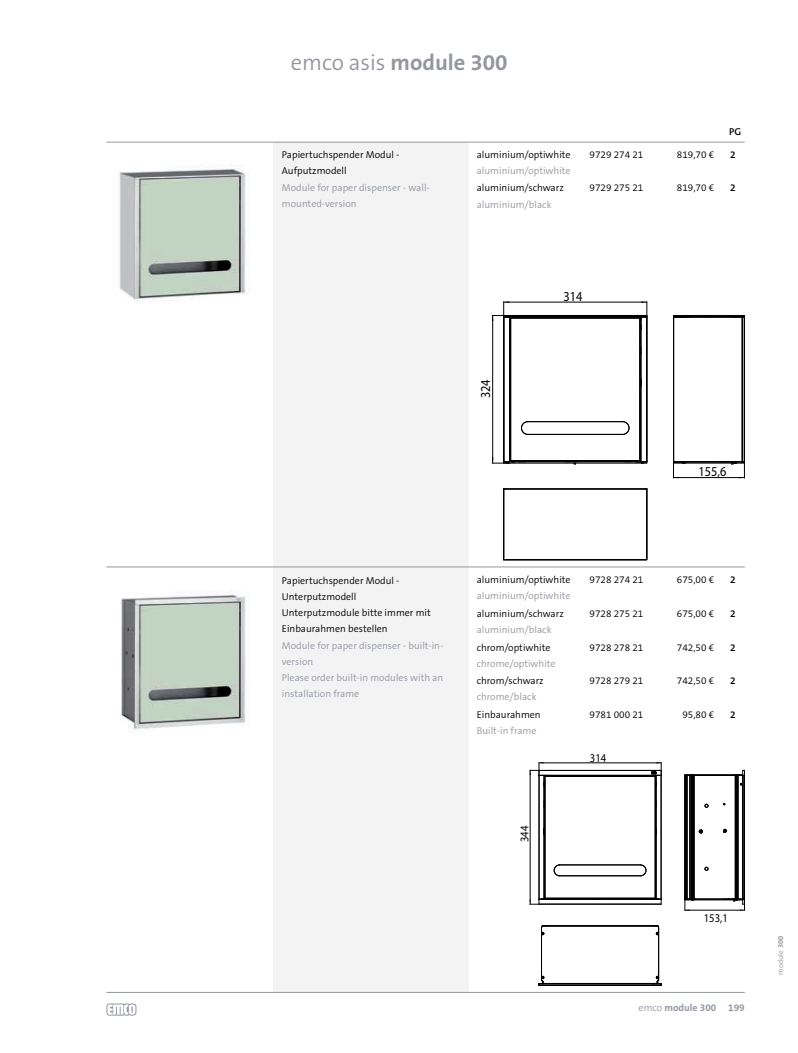
<style>
.page{position:relative;width:798px;height:1053px;background:#fff}
.page>*{position:absolute;margin:0;border:0;box-sizing:border-box;transform-origin:0 0}
.t1{font:700 22.5px "The Sans Os F";color:#94989e}
.t2{font:13.62px "Myriad Pro";color:#000;scale:.9 1}
.t3{font:11.88px "Myriad Pro";color:#000;scale:.9 1}
.t4{font:300 10px/16.2px "The Sans Os F";color:#000}
.t5{font:300 10px/16.2px "The Sans Os F";color:#94989e}
.t6{font:700 10px "The Sans Os F";color:#94989e}
.t7{font:600 10px "The Sans Os F";color:#000}
.t8{font:300 7.5px "The Sans Os F";color:#94989e}
.s1{font-weight:300}
.s2{font-weight:700}
</style>
<div class="page">
<svg style="left:106px;top:1003px;width:30px;height:12px"></svg>
<div style="left:273px;top:142px;width:195px;height:850px;background:#f3f3f4"></div>
<hr style="left:106px;top:142px;width:638px;height:1px;background:#94989e">
<img style="left:119px;top:165px;width:128px;height:137px">
<hr style="left:743px;top:317px;width:1px;height:144px;background:#000">
<hr style="left:684px;top:462px;width:49px;height:1px;background:#000">
<hr style="left:672px;top:317px;width:1px;height:144px;background:#000">
<hr style="left:673px;top:317px;width:1px;height:144px;background:#000">
<hr style="left:741px;top:317px;width:1px;height:144px;background:#000">
<hr style="left:686px;top:461px;width:33px;height:1px;background:#000">
<svg style="left:672px;top:315px;width:73px;height:3px"></svg>
<hr style="left:673px;top:477px;width:71px;height:1px;background:#000">
<svg style="left:673px;top:461px;width:13px;height:17px"></svg>
<svg style="left:719px;top:460px;width:26px;height:18px"></svg>
<svg style="left:491px;top:301px;width:156px;height:163px"></svg>
<hr style="left:646px;top:489px;width:1px;height:68px;background:#000">
<hr style="left:505px;top:488px;width:140px;height:1px;background:#000">
<svg style="left:503px;top:557px;width:144px;height:3px"></svg>
<hr style="left:503px;top:489px;width:1px;height:68px;background:#000">
<hr style="left:106px;top:566px;width:638px;height:1px;background:#94989e">
<img style="left:120px;top:591px;width:126px;height:139px">
<hr style="left:545px;top:983px;width:110px;height:1px;background:#000">
<hr style="left:543px;top:984px;width:108px;height:1px;background:#000">
<hr style="left:658px;top:927px;width:1px;height:53px;background:#000">
<hr style="left:541px;top:927px;width:1px;height:53px;background:#000">
<svg style="left:651px;top:975px;width:10px;height:11px"></svg>
<svg style="left:538px;top:975px;width:7px;height:10px"></svg>
<svg style="left:541px;top:925px;width:118px;height:10px"></svg>
<svg style="left:698px;top:829px;width:4px;height:4px"></svg>
<hr style="left:736px;top:804px;width:1px;height:95px;background:#000">
<hr style="left:737px;top:775px;width:1px;height:124px;background:#000">
<hr style="left:734px;top:775px;width:1px;height:124px;background:#000">
<hr style="left:735px;top:804px;width:1px;height:95px;background:#000">
<hr style="left:693px;top:775px;width:1px;height:124px;background:#000">
<hr style="left:742px;top:775px;width:1px;height:124px;background:#000">
<hr style="left:743px;top:775px;width:1px;height:124px;background:#000">
<hr style="left:692px;top:775px;width:1px;height:124px;background:#000">
<hr style="left:685px;top:775px;width:1px;height:124px;background:#000">
<hr style="left:686px;top:775px;width:1px;height:124px;background:#000">
<hr style="left:690px;top:775px;width:1px;height:124px;background:#000">
<hr style="left:691px;top:775px;width:1px;height:124px;background:#000">
<hr style="left:689px;top:775px;width:1px;height:124px;background:#000">
<hr style="left:684px;top:775px;width:1px;height:124px;background:#000">
<hr style="left:693px;top:775px;width:42px;height:1px;background:#000">
<hr style="left:693px;top:774px;width:42px;height:1px;background:#000">
<svg style="left:684px;top:774px;width:9px;height:8px"></svg>
<svg style="left:735px;top:769px;width:10px;height:36px"></svg>
<svg style="left:684px;top:892px;width:61px;height:18px"></svg>
<hr style="left:654px;top:776px;width:1px;height:122px;background:#000">
<hr style="left:559px;top:864px;width:81px;height:1px;background:#000">
<hr style="left:559px;top:875px;width:81px;height:1px;background:#000">
<hr style="left:545px;top:776px;width:110px;height:1px;background:#000">
<hr style="left:544px;top:776px;width:1px;height:122px;background:#000">
<svg style="left:639px;top:864px;width:7px;height:12px"></svg>
<svg style="left:553px;top:864px;width:7px;height:12px"></svg>
<hr style="left:655px;top:775px;width:1px;height:124px;background:#000">
<hr style="left:660px;top:775px;width:1px;height:124px;background:#000">
<hr style="left:543px;top:834px;width:1px;height:65px;background:#000">
<hr style="left:538px;top:775px;width:1px;height:124px;background:#000">
<hr style="left:538px;top:770px;width:123px;height:1px;background:#000">
<hr style="left:547px;top:775px;width:105px;height:1px;background:#000">
<hr style="left:538px;top:762px;width:123px;height:1px;background:#000">
<svg style="left:650px;top:762px;width:11px;height:73px"></svg>
<hr style="left:529px;top:770px;width:1px;height:134px;background:#000">
<svg style="left:529px;top:762px;width:19px;height:73px"></svg>
<svg style="left:529px;top:897px;width:132px;height:7px"></svg>
<hr style="left:106px;top:992px;width:638px;height:1px;background:#94989e">
<h1 class="t1" style="left:291px;top:51px;width:218px"><span class="s1">emco asis</span> module 300</h1>
<p class="t4" style="left:282px;top:147px;width:119px">Papiertuchspender Modul -<br>Aufputzmodell</p>
<p class="t5" style="left:282px;top:179px;width:149px">Module for paper dispenser - wall&shy;mounted-version</p>
<p class="t4" style="left:476px;top:147px;width:95px">aluminium/optiwhite</p>
<p class="t5" style="left:476px;top:163px;width:95px">aluminium/optiwhite</p>
<p class="t4" style="left:476px;top:180px;width:89px">aluminium/schwarz</p>
<p class="t5" style="left:476px;top:197px;width:76px">aluminium/black</p>
<p class="t7" style="left:729px;top:126px;width:14px">PG</p>
<p class="t4" style="left:589px;top:147px;width:55px">9729 274 21</p>
<p class="t4" style="left:676px;top:147px;width:39px">819,70 €</p>
<p class="t7" style="left:729px;top:148px;width:7px">2</p>
<p class="t4" style="left:589px;top:180px;width:55px">9729 275 21</p>
<p class="t4" style="left:676px;top:180px;width:39px">819,70 €</p>
<p class="t7" style="left:729px;top:182px;width:7px">2</p>
<h2 class="t2" style="left:477px;top:398px;width:23px;rotate:-90deg">324</h2>
<h2 class="t2" style="left:563px;top:288px;width:23px">314</h2>
<h2 class="t2" style="left:698px;top:463px;width:32px">155,6</h2>
<p class="t4" style="left:282px;top:572px;width:150px">Papiertuchspender Modul -<br>Unterputzmodell<br>Unterputzmodule bitte immer mit<br>Einbaurahmen bestellen</p>
<p class="t5" style="left:282px;top:637px;width:163px">Module for paper dispenser - built-in&shy;version<br>Please order built-in modules with an installation frame</p>
<p class="t4" style="left:476px;top:572px;width:95px">aluminium/optiwhite</p>
<p class="t5" style="left:476px;top:588px;width:95px">aluminium/optiwhite</p>
<p class="t4" style="left:589px;top:572px;width:55px">9728 274 21</p>
<p class="t4" style="left:676px;top:572px;width:39px">675,00 €</p>
<p class="t7" style="left:729px;top:574px;width:7px">2</p>
<p class="t4" style="left:476px;top:605px;width:89px">aluminium/schwarz</p>
<p class="t5" style="left:476px;top:622px;width:76px">aluminium/black</p>
<p class="t4" style="left:589px;top:605px;width:55px">9728 275 21</p>
<p class="t4" style="left:676px;top:605px;width:39px">675,00 €</p>
<p class="t7" style="left:729px;top:607px;width:7px">2</p>
<p class="t4" style="left:476px;top:639px;width:75px">chrom/optiwhite</p>
<p class="t5" style="left:476px;top:655px;width:80px">chrome/optiwhite</p>
<p class="t4" style="left:589px;top:639px;width:55px">9728 278 21</p>
<p class="t4" style="left:676px;top:639px;width:39px">742,50 €</p>
<p class="t7" style="left:729px;top:641px;width:7px">2</p>
<p class="t4" style="left:476px;top:673px;width:69px">chrom/schwarz</p>
<p class="t5" style="left:476px;top:689px;width:61px">chrome/black</p>
<p class="t4" style="left:589px;top:673px;width:55px">9728 279 21</p>
<p class="t4" style="left:676px;top:673px;width:39px">742,50 €</p>
<p class="t7" style="left:729px;top:675px;width:7px">2</p>
<p class="t4" style="left:476px;top:706px;width:65px">Einbaurahmen</p>
<p class="t5" style="left:476px;top:723px;width:61px">Built-in frame</p>
<p class="t4" style="left:589px;top:706px;width:55px">9781 000 21</p>
<p class="t4" style="left:682px;top:706px;width:33px">95,80 €</p>
<p class="t7" style="left:729px;top:708px;width:7px">2</p>
<p class="t3" style="left:589px;top:750px;width:20px">314</p>
<p class="t3" style="left:517px;top:842px;width:20px;rotate:-90deg">344</p>
<p class="t3" style="left:703px;top:910px;width:28px">153,1</p>
<p class="t8" style="left:776px;top:974px;width:40px;rotate:-90deg">module <span class="s2">300</span></p>
<p class="t6" style="left:638px;top:1002px;width:79px"><span class="s1">emco</span> module 300</p>
<p class="t6" style="left:728px;top:1002px;width:18px">199</p>
</div>
